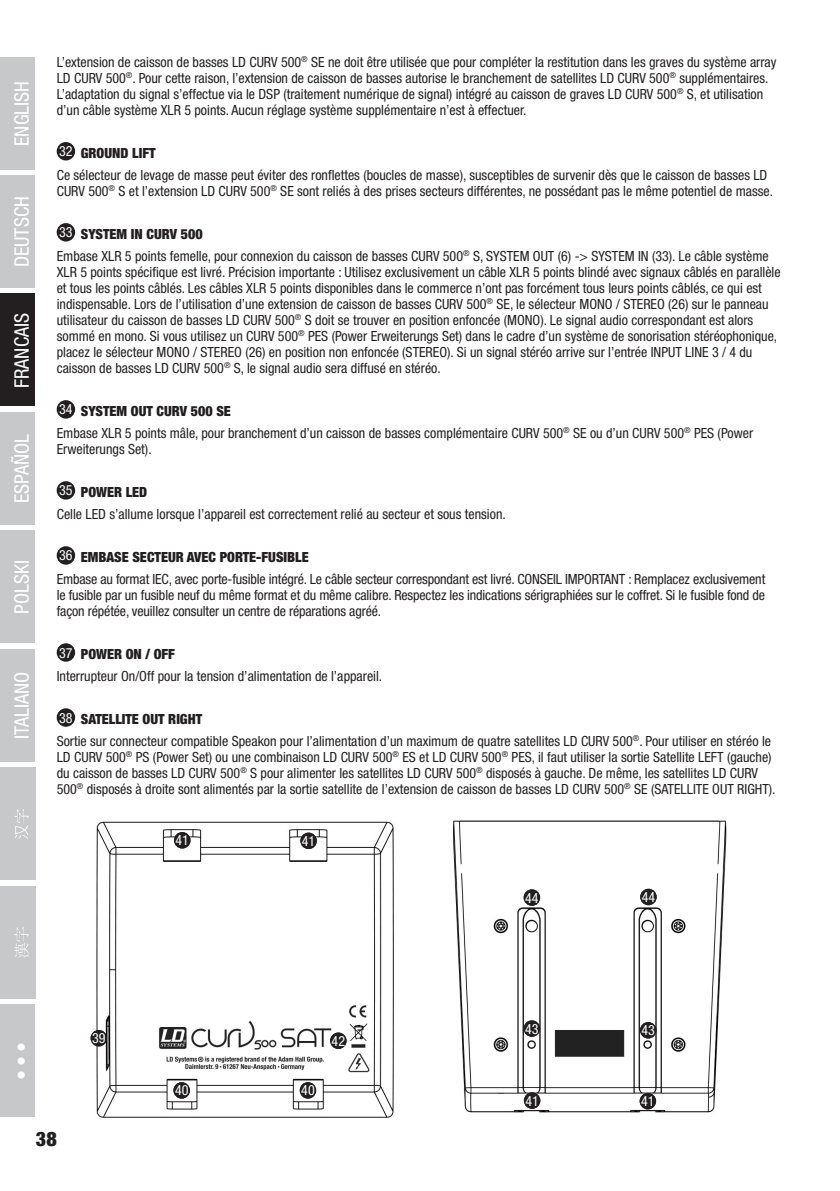
<style>
.page{position:relative;width:840px;height:1191px;background:#fff}
.page>*{position:absolute;margin:0;border:0;box-sizing:border-box;transform-origin:0 0}
.t1{font:condensed 20px "Helvetica Neue LT Std";color:#fff}
.t2{font:300 condensed 20px "Helvetica Neue LT Pro";color:#fff}
.t3{font:900 condensed 20px "Helvetica Neue LT Std";color:#231f20}
.t4{font:condensed 14px/16px "Helvetica Neue LT Pro";color:#231f20}
.t5{font:condensed 14px "Helvetica Neue LT Pro";color:#fff}
.s1{color:#fff}
.s2{font-weight:900}
</style>
<div class="page">
<div style="left:0;top:175px;width:35px;height:113px;background:#c7c8ca"></div>
<div style="left:0;top:57px;width:35px;height:112px;background:#c7c8ca"></div>
<div style="left:0;top:293px;width:35px;height:113px;background:#231f20"></div>
<div style="left:0;top:412px;width:35px;height:113px;background:#c7c8ca"></div>
<div style="left:0;top:530px;width:35px;height:113px;background:#c7c8ca"></div>
<div style="left:0;top:649px;width:35px;height:112px;background:#c7c8ca"></div>
<div style="left:0;top:767px;width:35px;height:113px;background:#c7c8ca"></div>
<svg style="left:15px;top:809px;width:14px;height:30px"></svg>
<div style="left:0;top:885px;width:35px;height:113px;background:#c7c8ca"></div>
<svg style="left:14px;top:927px;width:15px;height:30px"></svg>
<div style="left:0;top:1004px;width:35px;height:113px;background:#c7c8ca"></div>
<div style="left:58px;top:143px;width:16px;height:16px;background:#231f20;border-radius:50%"></div>
<div style="left:57px;top:142px;width:18px;height:18px;border:2px solid #231f20;border-radius:50%"></div>
<div style="left:58px;top:224px;width:16px;height:16px;background:#231f20;border-radius:50%"></div>
<div style="left:57px;top:223px;width:18px;height:18px;border:2px solid #231f20;border-radius:50%"></div>
<div style="left:58px;top:401px;width:16px;height:16px;background:#231f20;border-radius:50%"></div>
<div style="left:57px;top:400px;width:18px;height:18px;border:2px solid #231f20;border-radius:50%"></div>
<div style="left:58px;top:482px;width:16px;height:16px;background:#231f20;border-radius:50%"></div>
<div style="left:57px;top:481px;width:18px;height:18px;border:2px solid #231f20;border-radius:50%"></div>
<div style="left:58px;top:547px;width:16px;height:16px;background:#231f20;border-radius:50%"></div>
<div style="left:57px;top:546px;width:18px;height:18px;border:2px solid #231f20;border-radius:50%"></div>
<div style="left:58px;top:644px;width:16px;height:16px;background:#231f20;border-radius:50%"></div>
<div style="left:57px;top:643px;width:18px;height:18px;border:2px solid #231f20;border-radius:50%"></div>
<div style="left:58px;top:709px;width:16px;height:16px;background:#231f20;border-radius:50%"></div>
<div style="left:57px;top:708px;width:18px;height:18px;border:2px solid #231f20;border-radius:50%"></div>
<img style="left:453px;top:820px;width:274px;height:293px">
<div style="left:523px;top:889px;width:16px;height:16px;background:#231f20;border-radius:50%"></div>
<div style="left:640px;top:888px;width:16px;height:17px;background:#231f20;border-radius:50%"></div>
<div style="left:523px;top:1020px;width:16px;height:16px;background:#231f20;border-radius:50%"></div>
<div style="left:639px;top:1022px;width:17px;height:16px;background:#231f20;border-radius:50%"></div>
<div style="left:523px;top:1092px;width:17px;height:16px;background:#231f20;border-radius:50%"></div>
<div style="left:639px;top:1093px;width:16px;height:16px;background:#231f20;border-radius:50%"></div>
<img style="left:90px;top:821px;width:304px;height:297px">
<div style="left:174px;top:832px;width:16px;height:16px;background:#231f20;border-radius:50%"></div>
<div style="left:91px;top:1030px;width:16px;height:16px;background:#231f20;border-radius:50%"></div>
<div style="left:330px;top:1032px;width:16px;height:17px;background:#231f20;border-radius:50%"></div>
<div style="left:300px;top:832px;width:16px;height:17px;background:#231f20;border-radius:50%"></div>
<div style="left:173px;top:1082px;width:17px;height:16px;background:#231f20;border-radius:50%"></div>
<div style="left:299px;top:1082px;width:17px;height:16px;background:#231f20;border-radius:50%"></div>
<h1 class="t1" style="left:10px;top:146px;width:66px;rotate:-90deg">ENGLISH</h1>
<h1 class="t1" style="left:10px;top:267px;width:73px;rotate:-90deg">DEUTSCH</h1>
<h1 class="t1" style="left:10px;top:388px;width:76px;rotate:-90deg">FRANCAIS</h1>
<h1 class="t1" style="left:10px;top:503px;width:71px;rotate:-90deg">ESPAÑOL</h1>
<h1 class="t1" style="left:10px;top:614px;width:55px;rotate:-90deg">POLSKI</h1>
<h1 class="t1" style="left:10px;top:739px;width:69px;rotate:-90deg">ITALIANO</h1>
<p class="t4" style="left:57px;top:54px;width:720px">L’extension de caisson de basses LD CURV 500<sup>®</sup> SE ne doit être utilisée que pour compléter la restitution dans les graves du système array LD CURV 500<sup>®</sup>. Pour cette raison, l’extension de caisson de basses autorise le branchement de satellites LD CURV 500<sup>®</sup> supplémentaires.<br>L’adaptation du signal s’effectue via le DSP (traitement numérique de signal) intégré au caisson de graves LD CURV 500<sup>®</sup> S, et utilisation d’un câble système XLR 5 points. Aucun réglage système supplémentaire n’est à effectuer.</p>
<p class="t4" style="left:57px;top:142px;width:711px;line-height:21.6px"><span class="s1">32</span> <span class="s2">GROUND LIFT<br></span>Ce sélecteur de levage de masse peut éviter des ronflettes (boucles de masse), susceptibles de survenir dès que le caisson de basses LD</p>
<p class="t4" style="left:57px;top:183px;width:717px">CURV 500<sup>®</sup> S et l’extension LD CURV 500<sup>®</sup> SE sont reliés à des prises secteurs différentes, ne possédant pas le même potentiel de masse.</p>
<p class="t4" style="left:57px;top:223px;width:713px;line-height:21.6px"><span class="s1">33</span> <span class="s2">SYSTEM IN CURV 500<br></span>Embase XLR 5 points femelle, pour connexion du caisson de basses CURV 500<sup>®</sup> S, SYSTEM OUT (6) -&gt; SYSTEM IN (33). Le câble système</p>
<p class="t4" style="left:57px;top:264px;width:725px">XLR 5 points spécifique est livré. Précision importante : Utilisez exclusivement un câble XLR 5 points blindé avec signaux câblés en parallèle et tous les points câblés. Les câbles XLR 5 points disponibles dans le commerce n’ont pas forcément tous leurs points câblés, ce qui est indispensable. Lors de l’utilisation d’une extension de caisson de basses CURV 500<sup>®</sup> SE, le sélecteur MONO / STEREO (26) sur le panneau utilisateur du caisson de basses LD CURV 500<sup>®</sup> S doit se trouver en position enfoncée (MONO). Le signal audio correspondant est alors sommé en mono. Si vous utilisez un CURV 500<sup>®</sup> PES (Power Erweiterungs Set) dans le cadre d’un système de sonorisation stéréophonique, placez le sélecteur MONO / STEREO (26) en position non enfoncée (STEREO). Si un signal stéréo arrive sur l’entrée INPUT LINE 3 / 4 du caisson de basses LD CURV 500<sup>®</sup> S, le signal audio sera diffusé en stéréo.</p>
<p class="t4" style="left:57px;top:400px;width:697px;line-height:21.6px"><span class="s1">34</span> <span class="s2">SYSTEM OUT CURV 500 SE<br></span>Embase XLR 5 points mâle, pour branchement d’un caisson de basses complémentaire CURV 500<sup>®</sup> SE ou d’un CURV 500<sup>®</sup> PES (Power</p>
<p class="t4" style="left:57px;top:441px;width:96px">Erweiterungs Set).</p>
<p class="t4" style="left:57px;top:481px;width:450px;line-height:21.6px"><span class="s1">35</span> <span class="s2">POWER LED<br></span>Celle LED s’allume lorsque l’appareil est correctement relié au secteur et sous tension.</p>
<p class="t4" style="left:57px;top:546px;width:709px;line-height:21.6px"><span class="s1">36</span> <span class="s2">EMBASE SECTEUR AVEC PORTE-FUSIBLE<br></span>Embase au format IEC, avec porte-fusible intégré. Le câble secteur correspondant est livré. CONSEIL IMPORTANT : Remplacez exclusivement</p>
<p class="t4" style="left:57px;top:587px;width:709px">le fusible par un fusible neuf du même format et du même calibre. Respectez les indications sérigraphiées sur le coffret. Si le fusible fond de façon répétée, veuillez consulter un centre de réparations agréé.</p>
<p class="t4" style="left:57px;top:643px;width:327px;line-height:21.6px"><span class="s1">37</span> <span class="s2">POWER ON / OFF<br></span>Interrupteur On/Off pour la tension d’alimentation de l’appareil.</p>
<p class="t4" style="left:57px;top:708px;width:715px;line-height:21.6px"><span class="s1">38</span> <span class="s2">SATELLITE OUT RIGHT<br></span>Sortie sur connecteur compatible Speakon pour l’alimentation d’un maximum de quatre satellites LD CURV 500<sup>®</sup>. Pour utiliser en stéréo le</p>
<p class="t4" style="left:57px;top:749px;width:720px">LD CURV 500<sup>®</sup> PS (Power Set) ou une combinaison LD CURV 500<sup>®</sup> ES et LD CURV 500<sup>®</sup> PES, il faut utiliser la sortie Satellite LEFT (gauche) du caisson de basses LD CURV 500<sup>®</sup> S pour alimenter les satellites LD CURV 500<sup>®</sup> disposés à gauche. De même, les satellites LD CURV<br>500<sup>®</sup> disposés à droite sont alimentés par la sortie satellite de l’extension de caisson de basses LD CURV 500<sup>®</sup> SE (SATELLITE OUT RIGHT).</p>
<p class="t5" style="left:175px;top:832px;width:15px">41</p>
<p class="t5" style="left:302px;top:832px;width:15px">41</p>
<p class="t5" style="left:525px;top:889px;width:15px">44</p>
<p class="t5" style="left:641px;top:888px;width:15px">44</p>
<h1 class="t2" style="left:10px;top:1080px;width:40px;rotate:-90deg">•••</h1>
<p class="t5" style="left:92px;top:1030px;width:15px">39</p>
<p class="t5" style="left:331px;top:1032px;width:15px">42</p>
<p class="t5" style="left:175px;top:1082px;width:15px">40</p>
<p class="t5" style="left:301px;top:1082px;width:15px">40</p>
<p class="t5" style="left:525px;top:1020px;width:15px">43</p>
<p class="t5" style="left:641px;top:1022px;width:15px">43</p>
<p class="t5" style="left:525px;top:1092px;width:15px">41</p>
<p class="t5" style="left:640px;top:1093px;width:15px">41</p>
<h1 class="t3" style="left:36px;top:1126px;width:22px">38</h1>
</div>
